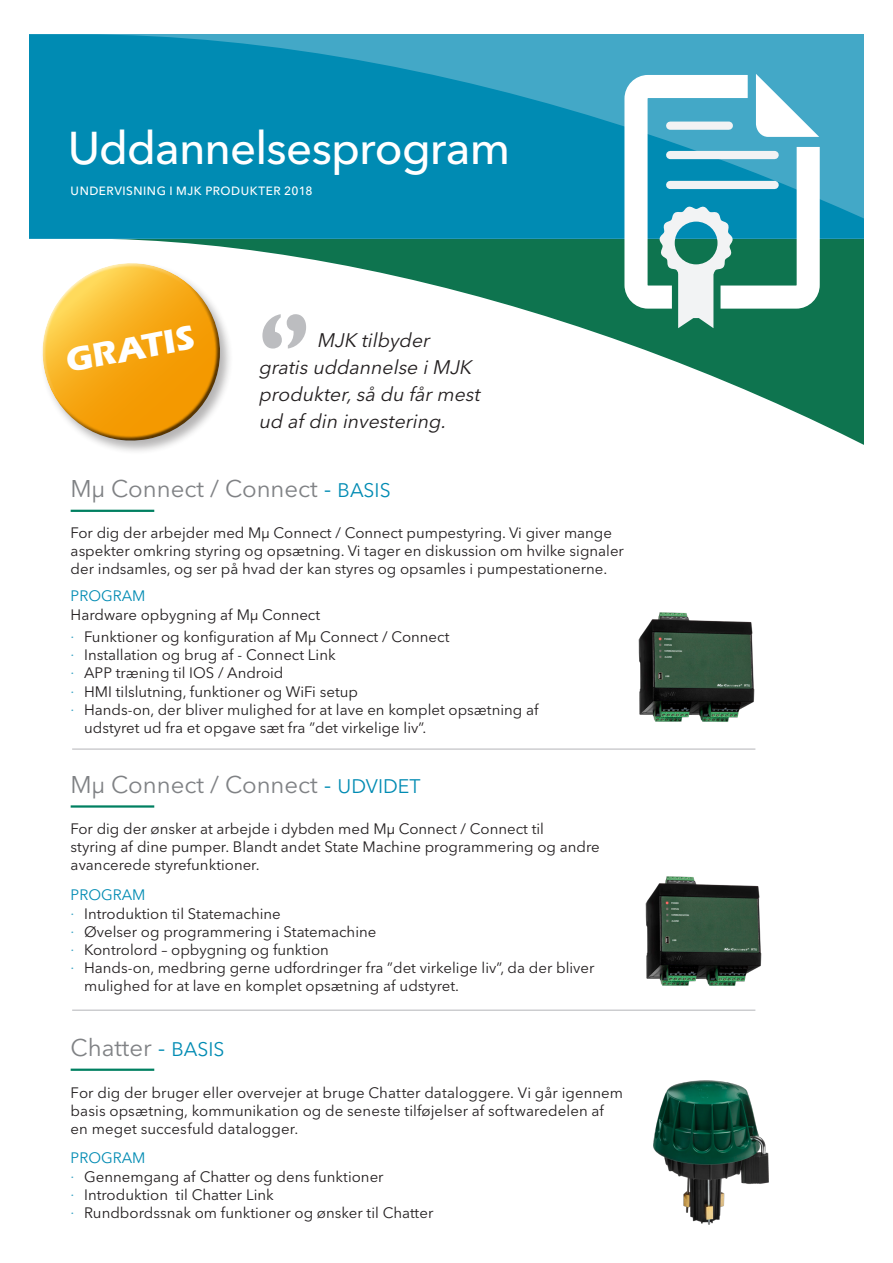
<style>
.page{position:relative;width:893px;height:1263px;background:#fff}
.page>*{position:absolute;margin:0;border:0;box-sizing:border-box;transform-origin:0 0}
.Cover_Headline{font:500 45.6px "Avenir Next LT Pro";letter-spacing:-.02em;color:#fff}
.t1{font:700 34.5px "Eras ITC";color:#fff}
.Underoverskrift_blå{font:24px "Avenir Next LT Pro";color:#808285}
.t2{font:italic 19.5px/27px "Avenir Next LT Pro";color:#231f20}
.Brødtekst{font:15px/18px "Avenir Next LT Pro";color:#231f20}
.Underoverskrift_blå-2{font:15px/18px "Avenir Next LT Pro";color:#231f20}
.Brødtekst-2{font:15px "Avenir Next LT Pro";color:#008bb3}
.Cover_Subhead{font:500 11.85px "Avenir Next LT Pro";letter-spacing:.045em;color:#fff}
.s1{color:#008bb3}
.s2{font-size:19.5px;color:#008bb3}
.s3{color:#43a8c7}
</style>
<div class="page">
<svg style="left:30px;top:238px;width:833px;height:207px"></svg>
<svg style="left:30px;top:34px;width:833px;height:204px;background:#0e91b7"></svg>
<svg style="left:30px;top:247px;width:210px;height:204px"></svg>
<img style="left:638px;top:612px;width:117px;height:110px">
<img style="left:645px;top:876px;width:117px;height:110px">
<img style="left:653px;top:1080px;width:116px;height:145px">
<hr style="left:72px;top:1009px;width:683px;height:2px;background:#bcbdc0">
<hr style="left:72px;top:748px;width:683px;height:2px;background:#bcbdc0">
<svg style="left:613px;top:63px;width:218px;height:257px"></svg>
<div style="left:670px;top:122px;width:59px;height:8px;background:#f2f3f4"></div>
<div style="left:670px;top:151px;width:105px;height:8px;background:#f2f3f4"></div>
<div style="left:670px;top:181px;width:105px;height:8px;background:#f2f3f4"></div>
<svg style="left:659px;top:206px;width:74px;height:122px"></svg>
<svg style="left:756px;top:74px;width:63px;height:63px"></svg>
<hr style="left:71px;top:510px;width:83px;height:2px;background:#008061">
<hr style="left:71px;top:805px;width:83px;height:3px;background:#008061">
<hr style="left:71px;top:1068px;width:83px;height:3px;background:#008061">
<svg style="left:262px;top:314px;width:44px;height:35px"></svg>
<p class="Cover_Headline" style="left:68px;top:121px;width:444px">Uddannelsesprogram</p>
<p class="Cover_Subhead" style="left:71px;top:183px;width:244px">UNDERVISNING I MJK PRODUKTER 2018</p>
<h2 class="t1" style="left:62px;top:342px;width:132px;rotate:-11deg">GRATIS</h2>
<p class="t2" style="left:258px;top:327px;width:227px;text-indent:58px">MJK tilbyder gratis uddannelse iMJK produkter,så du fårmest ud af din investering.</p>
<p class="Underoverskrift_blå" style="left:71px;top:475px;width:322px">Mµ Connect / Connect <span class="s1">-</span> <span class="s2">BASIS</span></p>
<p class="Brødtekst" style="left:71px;top:524px;width:555px">For dig der arbejder med Mµ Connect / Connect pumpestyring. Vi giver mange aspekter omkring styring og opsætning. Vi tager en diskussion om hvilke signaler der indsamles, og ser på hvad der kan styres og opsamles i pumpestationerne.</p>
<p class="Brødtekst-2" style="left:71px;top:587px;width:76px">PROGRAM</p>
<p class="Brødtekst" style="left:71px;top:606px;width:251px">Hardware opbygning af Mµ Connect</p>
<p class="Brødtekst" style="left:71px;top:628px;width:380px"><span class="s3">∙</span> Funktioner og konfiguration af Mµ Connect / Connect</p>
<p class="Brødtekst" style="left:71px;top:646px;width:267px"><span class="s3">∙</span> Installation og brug af - Connect Link</p>
<p class="Brødtekst" style="left:71px;top:664px;width:214px"><span class="s3">∙</span> APP træning til IOS / Android</p>
<p class="Brødtekst" style="left:71px;top:682px;width:289px"><span class="s3">∙</span> HMI tilslutning, funktioner og WiFi setup</p>
<p class="Brødtekst" style="left:84px;top:700px;width:456px;text-indent:-14px"><span class="s3">∙</span> Hands-on, der bliver mulighed for at lave en komplet opsætning af udstyret ud fra et opgave sæt fra ”det virkelige liv”.</p>
<p class="Underoverskrift_blå" style="left:71px;top:770px;width:351px">Mµ Connect / Connect <span class="s1">-</span> <span class="s2">UDVIDET</span></p>
<p class="Underoverskrift_blå-2" style="left:71px;top:820px;width:531px">For dig der ønsker at arbejde i dybden med Mµ Connect / Connect til<br>styring af dine pumper. Blandt andet State Machine programmering og andre avancerede styrefunktioner.</p>
<p class="Brødtekst-2" style="left:71px;top:886px;width:76px">PROGRAM</p>
<p class="Brødtekst" style="left:71px;top:905px;width:212px"><span class="s3">∙</span> Introduktion til Statemachine</p>
<p class="Brødtekst" style="left:71px;top:923px;width:307px"><span class="s3">∙</span> Øvelser og programmering i Statemachine</p>
<p class="Brødtekst" style="left:71px;top:941px;width:260px"><span class="s3">∙</span> Kontrolord – opbygning og funktion</p>
<p class="Brødtekst" style="left:84px;top:959px;width:512px;text-indent:-14px"><span class="s3">∙</span> Hands-on, medbring gerne udfordringer fra ”det virkelige liv”, da der bliver mulighed for at lave en komplet opsætning af udstyret.</p>
<p class="Underoverskrift_blå" style="left:71px;top:1033px;width:155px">Chatter <span class="s1">-</span> <span class="s2">BASIS</span></p>
<p class="Underoverskrift_blå-2" style="left:71px;top:1083px;width:554px">For dig der bruger eller overvejer at bruge Chatter dataloggere. Vi går igennem basis opsætning, kommunikation og de seneste tilføjelser af softwaredelen af en meget succesfuld datalogger.</p>
<p class="Brødtekst-2" style="left:71px;top:1149px;width:76px">PROGRAM</p>
<p class="Brødtekst" style="left:71px;top:1168px;width:314px"><span class="s3">∙</span> Gennemgang af Chatter og dens funktioner</p>
<p class="Brødtekst" style="left:71px;top:1186px;width:205px"><span class="s3">∙</span> Introduktion til Chatter Link</p>
<p class="Brødtekst" style="left:71px;top:1204px;width:364px"><span class="s3">∙</span> Rundbordssnak om funktioner og ønsker til Chatter</p>
</div>
